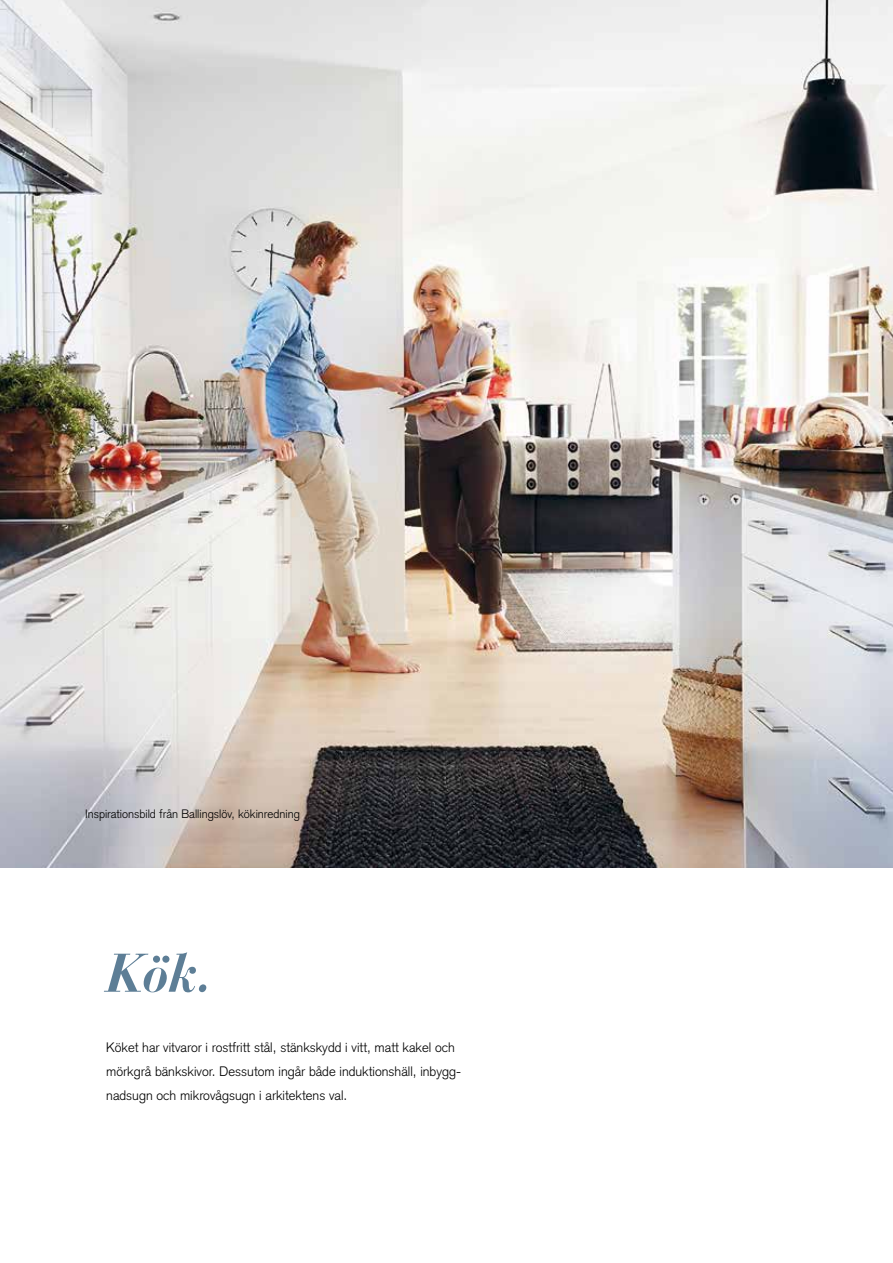
<style>
.page{position:relative;width:893px;height:1263px;background:#fff}
.page>*{position:absolute;margin:0;border:0;box-sizing:border-box;transform-origin:0 0}
.t1{font:italic 700 54px "Bauer Bodoni Std";color:#5d7e96}
.t2{font:300 13.5px/24px "Akzidenz Grotesk";color:#000}
.t3{font:300 12px "Akzidenz Grotesk";color:#000}
</style>
<div class="page">
<img style="left:0;top:0;width:893px;height:867px">
<p class="t3" style="left:85px;top:806px;width:216px">Inspirationsbild från Ballingslöv, kökinredning</p>
<h1 class="t1" style="left:106px;top:940px;width:108px">Kök.</h1>
<p class="t2" style="left:106px;top:1035px;width:356px">Köket har vitvaror i rostfritt stål, stänkskydd i vitt, matt kakel och mörkgrå bänkskivor. Dessutom ingår både induktionshäll, inbygg&shy;nadsugn och mikrovågsugn i arkitektens val.</p>
</div>
